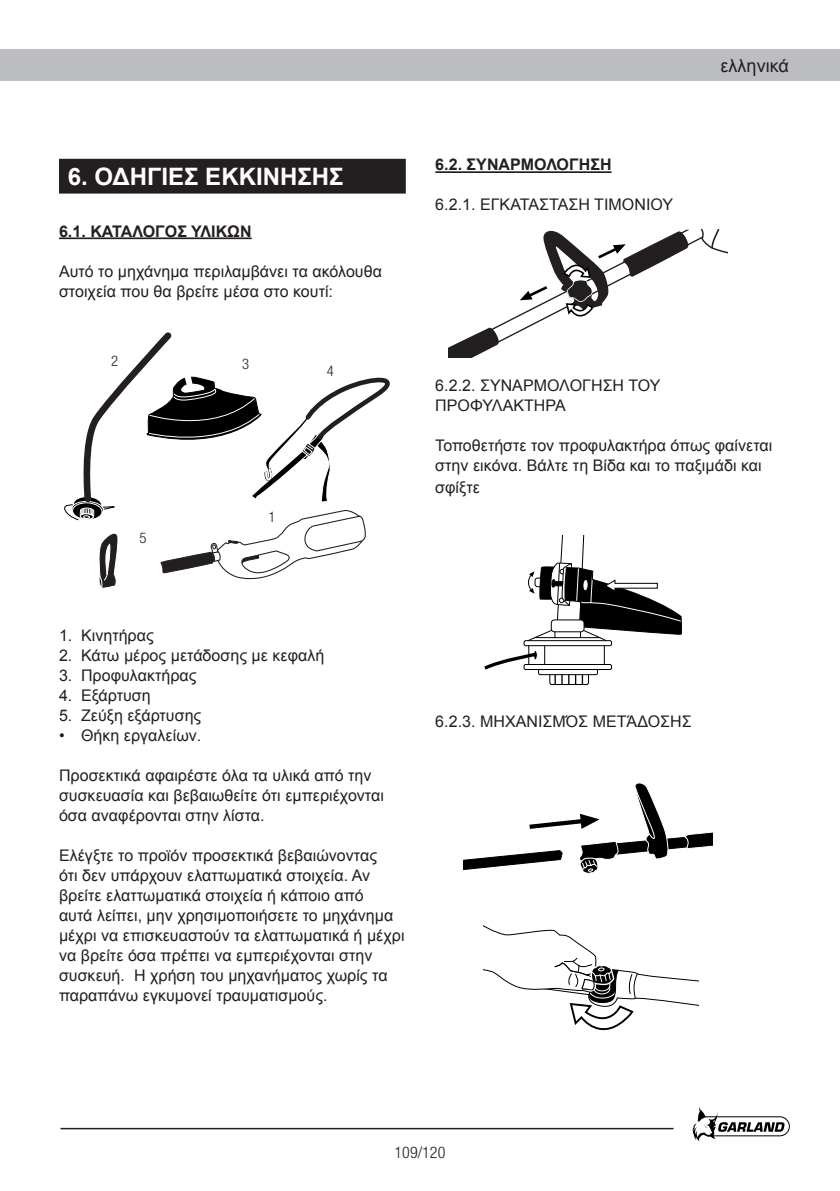
<style>
.page{position:relative;width:840px;height:1191px;background:#fff}
.page>*{position:absolute;margin:0;border:0;box-sizing:border-box;transform-origin:0 0}
.t1{font:700 24px "Arial";color:#fff}
.t2{font:18px "Arial";color:#231f20}
.t3{font:16px/20px "Arial";color:#231f20}
.t4{font:700 16px "Arial";color:#231f20}
.t5{font:300 condensed 16px "Helvetica Neue";color:#231f20}
.t6{font:300 condensed 14.6px "Helvetica Neue";color:#231f20}
</style>
<div class="page">
<div style="left:0;top:50px;width:839px;height:31px;background:#bcbdc0"></div>
<svg style="left:692px;top:1107px;width:97px;height:34px"></svg>
<hr style="left:60px;top:1127px;width:613px;height:2px;background:#231f20">
<hr style="left:59px;top:237px;width:192px;height:2px;background:#231f20">
<div style="left:60px;top:160px;width:344px;height:33px;background:#231f20"></div>
<div style="left:59px;top:159px;width:346px;height:35px;border:2px solid #231f20"></div>
<hr style="left:435px;top:171px;width:176px;height:2px;background:#231f20">
<svg style="left:463px;top:783px;width:249px;height:91px"></svg>
<svg style="left:483px;top:925px;width:215px;height:106px"></svg>
<svg style="left:484px;top:536px;width:197px;height:149px"></svg>
<svg style="left:64px;top:332px;width:326px;height:257px"></svg>
<svg style="left:448px;top:229px;width:278px;height:128px"></svg>
<h1 class="t1" style="left:68px;top:160px;width:277px">6. ΟΔΗΓΙΕΣ ΕΚΚΙΝΗΣΗΣ</h1>
<p class="t4" style="left:59px;top:220px;width:194px">6.1. ΚΑΤΑΛΟΓΟΣ ΥΛΙΚΩΝ</p>
<p class="t3" style="left:59px;top:261px;width:324px">Αυτό το μηχάνημα περιλαμβάνει τα ακόλουθα στοιχεία που θα βρείτε μέσα στο κουτί:</p>
<p class="t6" style="left:111px;top:352px;width:9px">2</p>
<p class="t6" style="left:242px;top:355px;width:9px">3</p>
<p class="t6" style="left:139px;top:530px;width:9px">5</p>
<p class="t6" style="left:268px;top:508px;width:9px">1</p>
<p class="t6" style="left:326px;top:362px;width:9px">4</p>
<p class="t4" style="left:435px;top:154px;width:178px">6.2. ΣΥΝΑΡΜΟΛΟΓΗΣΗ</p>
<p class="t3" style="left:435px;top:195px;width:239px">6.2.1. ΕΓΚΑΤΑΣΤΑΣΗ ΤΙΜΟΝΙΟΥ</p>
<p class="t2" style="left:720px;top:54px;width:70px">ελληνικά</p>
<p class="t3" style="left:435px;top:375px;width:227px">6.2.2. ΣΥΝΑΡΜΟΛΟΓΗΣΗ ΤΟΥ<br>ΠΡΟΦΥΛΑΚΤΗΡΑ</p>
<p class="t3" style="left:435px;top:435px;width:338px">Τοποθετήστε τον προφυλακτήρα όπως φαίνεται στην εικόνα. Βάλτε τη Βίδα και το παξιμάδι και</p>
<p class="t3" style="left:435px;top:477px;width:46px">σφίξτε</p>
<p class="t3" style="left:59px;top:625px;width:96px">1. Κινητήρας</p>
<p class="t3" style="left:59px;top:645px;width:267px">2. Κάτω μέρος μετάδοσης με κεφαλή</p>
<p class="t3" style="left:59px;top:665px;width:139px">3. Προφυλακτήρας</p>
<p class="t3" style="left:59px;top:685px;width:93px">4. Εξάρτυση</p>
<p class="t3" style="left:59px;top:705px;width:144px">5. Ζεύξη εξάρτυσης</p>
<p class="t3" style="left:59px;top:725px;width:144px">• Θήκη εργαλείων.</p>
<p class="t3" style="left:59px;top:765px;width:326px">Προσεκτικά αφαιρέστε όλα τα υλικά από την συσκευασία και βεβαιωθείτε ότι εμπεριέχονται όσα αναφέρονται στην λίστα.</p>
<p class="t3" style="left:59px;top:845px;width:347px">Ελέγξτε το προϊόν προσεκτικά βεβαιώνοντας<br>ότι δεν υπάρχουν ελαττωματικά στοιχεία. Αν βρείτε ελαττωματικά στοιχεία ή κάποιο από<br>αυτά λείπει, μην χρησιμοποιήσετε το μηχάνημα μέχρι να επισκευαστούν τα ελαττωματικά ή μέχρι να βρείτε όσα πρέπει να εμπεριέχονται στην συσκευή. Η χρήση του μηχανήματος χωρίς τα παραπάνω εγκυμονεί τραυματισμούς.</p>
<p class="t3" style="left:435px;top:711px;width:258px">6.2.3. ΜΗΧΑΝΙΣΜΌΣ ΜΕΤΆΔΟΣΗΣ</p>
<p class="t5" style="left:394px;top:1143px;width:52px">109/120</p>
</div>
